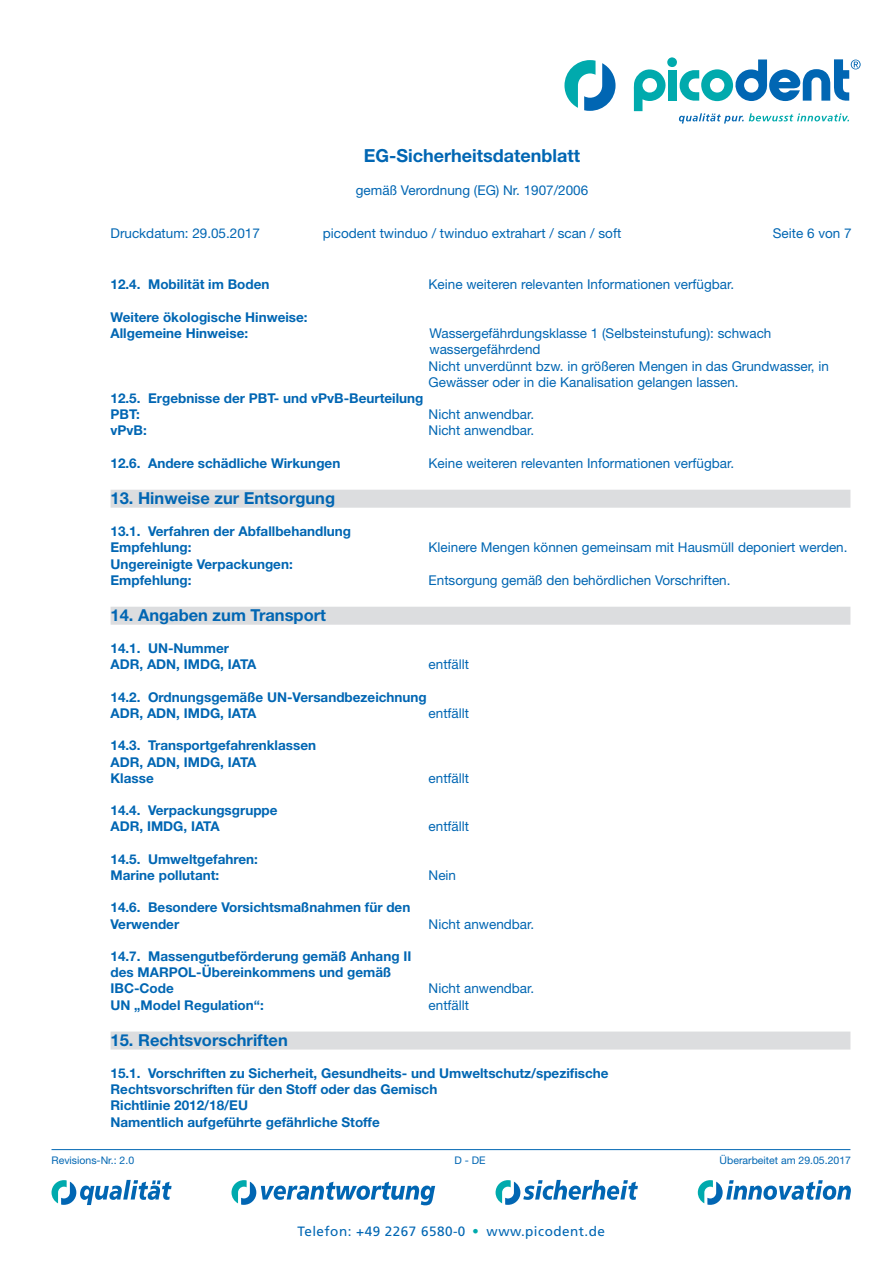
<style>
.page{position:relative;width:893px;height:1263px;background:#fff}
.page>*{position:absolute;margin:0;border:0;box-sizing:border-box;transform-origin:0 0}
.t1{font:39px "Frutiger LT Std";color:#00aaad}
.t2{font:700 18px "Helvetica Neue LT Std";color:#0166b3}
.t3{font:700 16.5px "Helvetica Neue LT Std";color:#0166b3}
.t4{font:700 13.5px/16.2px "Helvetica Neue LT Std";color:#0166b3}
.t5{font:13.5px/16.2px "Helvetica Neue LT Std";color:#0166b3}
.t6{font:13.5px "Frutiger LT Std";letter-spacing:.035em;color:#0166b3}
.t7{font:10.5px "Helvetica Neue LT Std";color:#0166b3}
</style>
<div class="page">
<svg style="left:52px;top:1180px;width:120px;height:25px"></svg>
<svg style="left:496px;top:1180px;width:142px;height:25px"></svg>
<svg style="left:698px;top:1180px;width:153px;height:25px"></svg>
<svg style="left:231px;top:1180px;width:204px;height:25px"></svg>
<svg style="left:634px;top:69px;width:32px;height:42px"></svg>
<div style="left:668px;top:70px;width:9px;height:31px;background:#00aaad"></div>
<div style="left:667px;top:57px;width:10px;height:10px;background:#00aaad;border-radius:50%"></div>
<svg style="left:564px;top:60px;width:51px;height:51px"></svg>
<svg style="left:679px;top:113px;width:170px;height:11px"></svg>
<svg style="left:680px;top:59px;width:181px;height:42px"></svg>
<hr style="left:52px;top:1149px;width:798px;height:1px;background:#0166b3">
<div style="left:111px;top:490px;width:739px;height:18px;background:#dcdddf"></div>
<div style="left:111px;top:607px;width:739px;height:18px;background:#dcdddf"></div>
<div style="left:111px;top:1031px;width:739px;height:18px;background:#dcdddf"></div>
<h2 class="t2" style="left:364px;top:144px;width:218px">EG-Sicherheitsdatenblatt</h2>
<p class="t5" style="left:356px;top:182px;width:234px">gemäß Verordnung (EG) Nr. 1907/2006</p>
<p class="t5" style="left:111px;top:224px;width:151px">Druckdatum: 29.05.2017</p>
<p class="t5" style="left:323px;top:224px;width:300px">picodent twinduo / twinduo extrahart / scan / soft</p>
<p class="t5" style="left:773px;top:224px;width:80px">Seite 6 von 7</p>
<p class="t4" style="left:111px;top:276px;width:160px">12.4. Mobilität im Boden</p>
<p class="t5" style="left:429px;top:276px;width:307px">Keine weiteren relevanten Informationen verfügbar.</p>
<p class="t4" style="left:111px;top:309px;width:199px">Weitere ökologische Hinweise:<br>Allgemeine Hinweise:</p>
<p class="t5" style="left:429px;top:325px;width:402px">Wassergefährdungsklasse 1 (Selbsteinstufung): schwach wassergefährdend<br>Nicht unverdünnt bzw. in größeren Mengen in das Grundwasser, in Gewässer oder in die Kanalisation gelangen lassen.</p>
<p class="t4" style="left:111px;top:390px;width:314px">12.5. Ergebnisse der PBT- und vPvB-Beurteilung<br>PBT:</p>
<p class="t5" style="left:429px;top:406px;width:107px">Nicht anwendbar.</p>
<p class="t4" style="left:111px;top:422px;width:38px">vPvB:</p>
<p class="t5" style="left:429px;top:422px;width:107px">Nicht anwendbar.</p>
<p class="t4" style="left:111px;top:454px;width:231px">12.6. Andere schädliche Wirkungen</p>
<p class="t5" style="left:429px;top:455px;width:307px">Keine weiteren relevanten Informationen verfügbar.</p>
<p class="t3" style="left:111px;top:488px;width:226px">13. Hinweise zur Entsorgung</p>
<p class="t4" style="left:111px;top:523px;width:242px">13.1. Verfahren der Abfallbehandlung<br>Empfehlung:</p>
<p class="t5" style="left:429px;top:539px;width:420px">Kleinere Mengen können gemeinsam mit Hausmüll deponiert werden.</p>
<p class="t4" style="left:111px;top:555px;width:184px">Ungereinigte Verpackungen:<br>Empfehlung:</p>
<p class="t3" style="left:111px;top:605px;width:217px">14. Angaben zum Transport</p>
<p class="t4" style="left:111px;top:640px;width:147px">14.1. UN-Nummer<br>ADR, ADN, IMDG, IATA</p>
<p class="t5" style="left:429px;top:572px;width:303px">Entsorgung gemäß den behördlichen Vorschriften.</p>
<p class="t5" style="left:429px;top:656px;width:42px">entfällt</p>
<p class="t4" style="left:111px;top:688px;width:318px">14.2. Ordnungsgemäße UN-Versandbezeichnung<br>ADR, ADN, IMDG, IATA</p>
<p class="t5" style="left:429px;top:705px;width:42px">entfällt</p>
<p class="t4" style="left:111px;top:737px;width:207px">14.3. Transportgefahrenklassen<br>ADR, ADN, IMDG, IATA<br>Klasse</p>
<p class="t4" style="left:111px;top:802px;width:169px">14.4. Verpackungsgruppe<br>ADR, IMDG, IATA</p>
<p class="t4" style="left:111px;top:850px;width:149px">14.5. Umweltgefahren:<br>Marine pollutant:</p>
<p class="t4" style="left:111px;top:899px;width:301px">14.6. Besondere Vorsichtsmaßnahmen für den<br>Verwender</p>
<p class="t4" style="left:111px;top:948px;width:302px">14.7. Massengutbeförderung gemäß Anhang II des MARPOL-Übereinkommens und gemäß<br>IBC-Code</p>
<p class="t5" style="left:429px;top:770px;width:42px">entfällt</p>
<p class="t5" style="left:429px;top:818px;width:42px">entfällt</p>
<p class="t5" style="left:429px;top:867px;width:29px">Nein</p>
<p class="t5" style="left:429px;top:915px;width:107px">Nicht anwendbar.</p>
<p class="t5" style="left:429px;top:980px;width:107px">Nicht anwendbar.</p>
<p class="t4" style="left:111px;top:996px;width:155px">UN „Model Regulation“:</p>
<p class="t5" style="left:429px;top:996px;width:42px">entfällt</p>
<p class="t3" style="left:111px;top:1029px;width:179px">15. Rechtsvorschriften</p>
<p class="t4" style="left:111px;top:1065px;width:500px">15.1. Vorschriften zu Sicherheit, Gesundheits- und Umweltschutz/spezifische Rechtsvorschriften für den Stoff oder das Gemisch<br>Richtlinie 2012/18/EU<br>Namentlich aufgeführte gefährliche Stoffe</p>
<p class="t7" style="left:52px;top:1154px;width:84px">Revisions-Nr.: 2.0</p>
<p class="t7" style="left:454px;top:1154px;width:33px">D - DE</p>
<p class="t7" style="left:720px;top:1154px;width:133px">Überarbeitet am 29.05.2017</p>
<p class="t6" style="left:297px;top:1223px;width:170px">Telefon: +49 2267 6580-0</p>
<h1 class="t1" style="left:470px;top:1206px;width:12px">·</h1>
<p class="t6" style="left:487px;top:1223px;width:120px">www.picodent.de</p>
</div>
